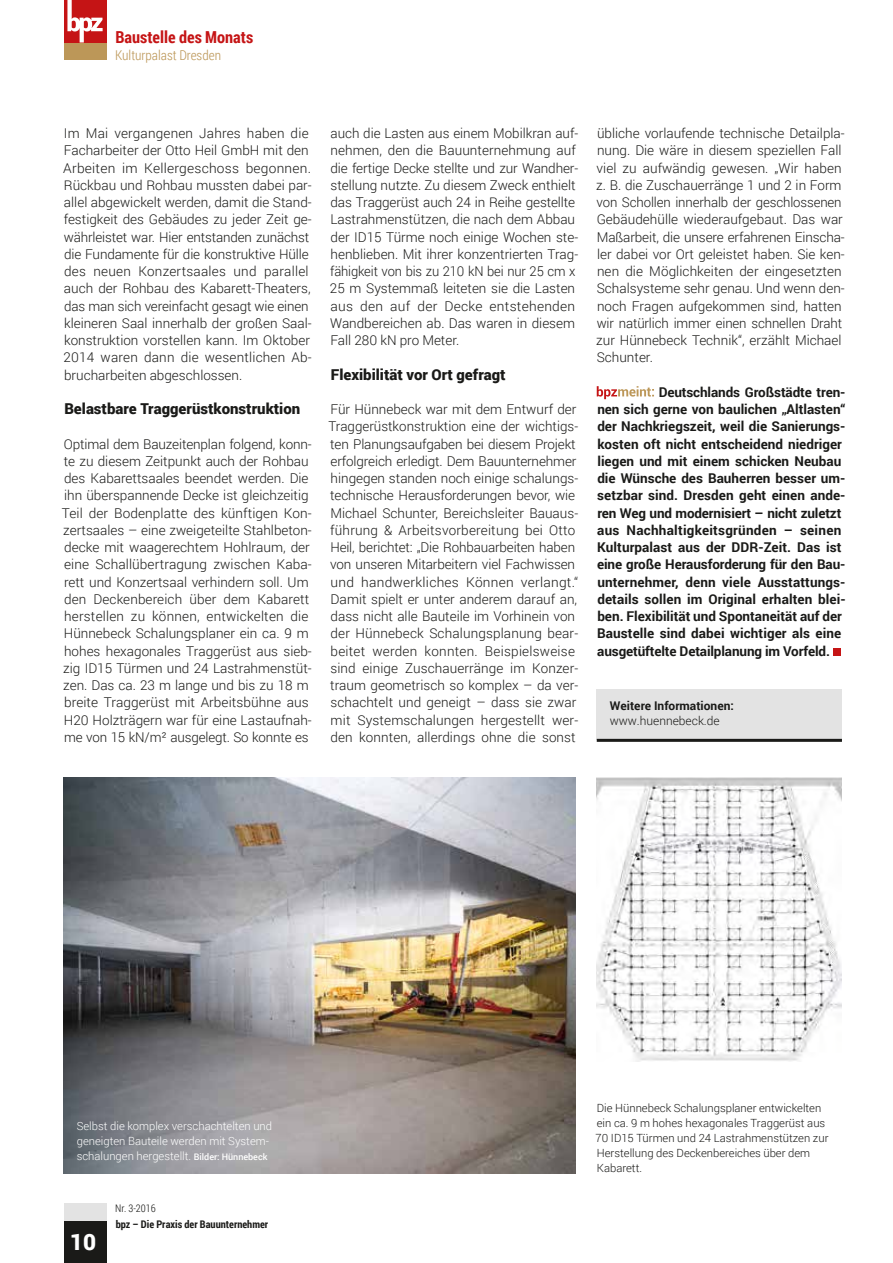
<style>
.page{position:relative;width:893px;height:1263px;background:#fff}
.page>*{position:absolute;margin:0;border:0;box-sizing:border-box;transform-origin:0 0}
.t1{font:900 22.5px "Roboto";color:#fff}
.t2{font:700 16.5px "Roboto Condensed";color:#c51415}
.t3{font:900 15px "Roboto";color:#1a1a18}
.t4{font:300 13.5px/17.2px "Roboto";color:#1a1a18}
.t5{font:700 13.5px/17.2px "Roboto";color:#1a1a18}
.t6{font:300 13.5px "Roboto Condensed";color:#bc9758}
.t7{font:700 12px "Roboto";color:#1a1a18}
.t8{font:300 12px "Roboto";color:#1a1a18}
.t9{font:300 11.25px/15px "Roboto";color:#1a1a18}
.t10{font:300 11.25px/15px "Roboto";color:#fff}
.t11{font:700 10.5px "Roboto Condensed";color:#1a1a18}
.t12{font:300 10.5px "Roboto Condensed";color:#1a1a18}
.s1{font-weight:500;font-size:9px}
</style>
<div class="page">
<svg style="left:597px;top:386px;width:57px;height:13px"></svg>
<div style="left:834px;top:648px;width:7px;height:8px;background:#c51415"></div>
<img style="left:597px;top:778px;width:245px;height:283px">
<img style="left:64px;top:778px;width:511px;height:395px">
<div style="left:597px;top:689px;width:245px;height:51px;background:#e3e3e3"></div>
<hr style="left:597px;top:739px;width:245px;height:3px;background:#1a1a18">
<div style="left:64px;top:1220px;width:42px;height:43px;background:#1a1a18"></div>
<div style="left:64px;top:43px;width:42px;height:17px;background:#bc9758"></div>
<div style="left:64px;top:0;width:42px;height:43px;background:#c51415"></div>
<svg style="left:67px;top:0;width:36px;height:43px"></svg>
<div style="left:64px;top:1203px;width:42px;height:17px;background:#e3e3e3"></div>
<p class="t2" style="left:115px;top:25px;width:139px">Baustelle des Monats</p>
<p class="t6" style="left:115px;top:45px;width:107px">Kulturpalast Dresden</p>
<p class="t4" style="left:63px;top:124px;width:250px">Im Mai vergangenen Jahres haben die Facharbeiter der Otto Heil GmbH mit den Arbeiten im Kellergeschoss begonnen.<br>Rückbau und Rohbau mussten dabei par&shy;allel abgewickelt werden, damit die Stand&shy;festigkeit des Gebäudes zu jeder Zeit ge&shy;währleistet war. Hier entstanden zunächst die Fundamente für die konstruktive Hülle des neuen Konzertsaales und parallel auch der Rohbau des Kabarett-Theaters, das man sich vereinfacht gesagt wie einen kleineren Saal innerhalb der großen Saal&shy;konstruktion vorstellen kann. Im Oktober 2014 waren dann die wesentlichen Ab&shy;brucharbeiten abgeschlossen.</p>
<p class="t3" style="left:64px;top:398px;width:237px">Belastbare Traggerüstkonstruktion</p>
<p class="t4" style="left:62px;top:435px;width:251px">Optimal dem Bauzeitenplan folgend, konn&shy;te zu diesem Zeitpunkt auch der Rohbau des Kabarettsaales beendet werden. Die ihn überspannende Decke ist gleichzeitig Teil der Bodenplatte des künftigen Kon&shy;zertsaales – eine zweigeteilte Stahlbeton&shy;decke mit waagerechtem Hohlraum, der eine Schallübertragung zwischen Kaba&shy;rett und Konzertsaal verhindern soll. Um den Deckenbereich über dem Kabarett herstellen zu können, entwickelten die Hünnebeck Schalungsplaner ein ca. 9 m hohes hexagonales Traggerüst aus sieb&shy;zig ID15 Türmen und 24 Lastrahmenstüt&shy;zen. Das ca. 23 m lange und bis zu 18 m breite Traggerüst mit Arbeitsbühne aus H20 Holzträgern war für eine Lastaufnah&shy;me von 15 kN/m² ausgelegt. So konnte es</p>
<p class="t4" style="left:330px;top:124px;width:250px">auch die Lasten aus einem Mobilkran auf&shy;nehmen, den die Bauunternehmung auf die fertige Decke stellte und zur Wandher&shy;stellung nutzte. Zu diesem Zweck enthielt das Traggerüst auch 24 in Reihe gestellte Lastrahmenstützen, die nach dem Abbau der ID15 Türme noch einige Wochen ste&shy;henblieben. Mit ihrer konzentrierten Trag&shy;fähigkeit von bis zu 210 kN bei nur 25 cm x 25 m Systemmaß leiteten sie die Lasten aus den auf der Decke entstehenden Wandbereichen ab. Das waren in diesem Fall 280 kN pro Meter.</p>
<p class="t3" style="left:331px;top:364px;width:176px">Flexibilität vor Ort gefragt</p>
<p class="t4" style="left:328px;top:400px;width:251px">Für Hünnebeck war mit dem Entwurf der Traggerüstkonstruktion eine der wichtigs&shy;ten Planungsaufgaben bei diesem Projekt erfolgreich erledigt. Dem Bauunternehmer hingegen standen noch einige schalungs&shy;technische Herausforderungen bevor, wie Michael Schunter, Bereichsleiter Bauaus&shy;führung &amp; Arbeitsvorbereitung bei Otto Heil, berichtet: „Die Rohbauarbeiten haben von unseren Mitarbeitern viel Fachwissen und handwerkliches Können verlangt.“ Damit spielt er unter anderem darauf an, dass nicht alle Bauteile im Vorhinein von der Hünnebeck Schalungsplanung bear&shy;beitet werden konnten. Beispielsweise sind einige Zuschauerränge im Konzer&shy;traum geometrisch so komplex – da ver&shy;schachtelt und geneigt – dass sie zwar mit Systemschalungen hergestellt wer&shy;den konnten, allerdings ohne die sonst</p>
<p class="t4" style="left:596px;top:124px;width:250px">übliche vorlaufende technische Detailpla&shy;nung. Die wäre in diesem speziellen Fall viel zu aufwändig gewesen. „Wir haben z. B. die Zuschauerränge 1 und 2 in Form von Schollen innerhalb der geschlossenen Gebäudehülle wiederaufgebaut. Das war Maßarbeit, die unsere erfahrenen Einscha&shy;ler dabei vor Ort geleistet haben. Sie ken&shy;nen die Möglichkeiten der eingesetzten Schalsysteme sehr genau. Und wenn den&shy;noch Fragen aufgekommen sind, hatten wir natürlich immer einen schnellen Draht zur Hünnebeck Technik“, erzählt Michael Schunter.</p>
<p class="t5" style="left:597px;top:383px;width:250px;text-indent:62px">Deutschlands Großstädte tren&shy;nen sich gerne von baulichen „Altlasten“ der Nachkriegszeit, weil die Sanierungs&shy;kosten oft nicht entscheidend niedriger liegen und mit einem schicken Neubau die Wünsche des Bauherren besser um&shy;setzbar sind. Dresden geht einen ande&shy;ren Weg und modernisiert – nicht zuletzt aus Nachhaltigkeitsgründen – seinen Kulturpalast aus der DDR-Zeit. Das ist eine große Herausforderung für den Bau&shy;unternehmer, denn viele Ausstattungs&shy;details sollen im Original erhalten blei&shy;ben. Flexibilität und Spontaneität auf der Baustelle sind dabei wichtiger als eine ausgetüftelte Detailplanung im Vorfeld.</p>
<p class="t7" style="left:610px;top:698px;width:125px">Weitere Informationen:</p>
<p class="t8" style="left:610px;top:713px;width:111px">www.huennebeck.de</p>
<p class="t10" style="left:77px;top:1118px;width:197px">Selbst die komplex verschachtelten und geneigten Bauteile werden mit System&shy;schalungen hergestellt. <span class="s1">Bilder: Hünnebeck</span></p>
<h1 class="t1" style="left:70px;top:1226px;width:28px">10</h1>
<p class="t12" style="left:115px;top:1201px;width:42px">Nr. 3-2016</p>
<p class="t11" style="left:116px;top:1217px;width:154px">bpz – Die Praxis der Bauunternehmer</p>
<p class="t9" style="left:596px;top:1100px;width:234px">Die Hünnebeck Schalungsplaner entwickelten ein ca. 9 m hohes hexagonales Traggerüst aus 70 ID15 Türmen und 24 Lastrahmenstützen zur Herstellung des Deckenbereiches über dem Kabarett.</p>
</div>
